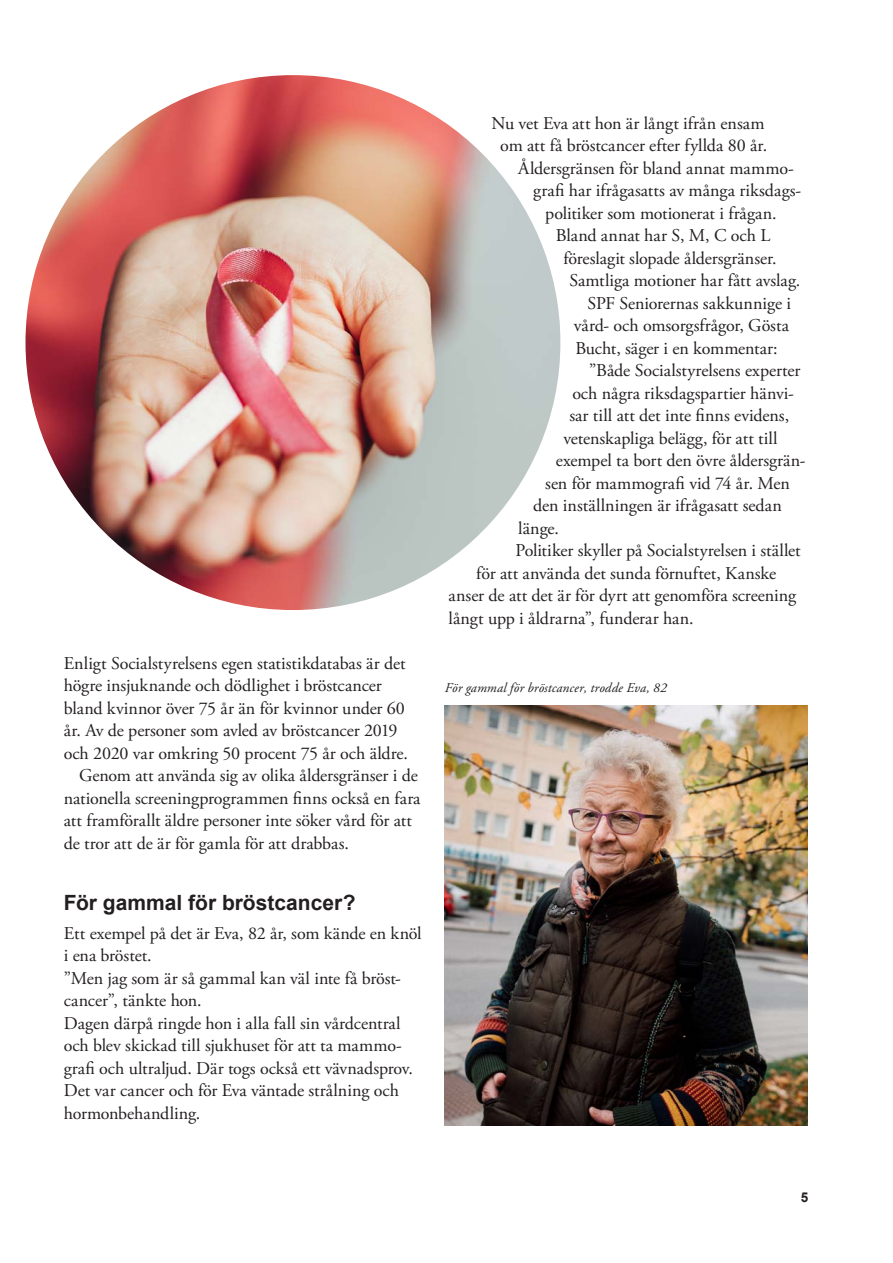
<style>
.page{position:relative;width:893px;height:1263px;background:#fff}
.page>*{position:absolute;margin:0;border:0;box-sizing:border-box;transform-origin:0 0}
.Mellanrubrik{font:700 21px "Arial";color:#231f20}
.Brödtext_indrag{font:18px/22.5px "Adobe Garamond Pro";letter-spacing:-.005em;color:#231f20}
.Brödtext{font:18px/22.5px "Adobe Garamond Pro";letter-spacing:-.005em;color:#231f20}
.Bildtext{font:italic 13.5px "Adobe Garamond Pro";letter-spacing:.01em;color:#231f20}
.t1{font:700 13.5px "Arial";color:#231f20}
</style>
<div class="page">
<img style="left:445px;top:706px;width:363px;height:419px">
<img style="left:26px;top:75px;width:534px;height:535px;border-radius:267px">
<p class="Brödtext_indrag" style="left:64px;top:652px;width:346px">Enligt Socialstyrelsens egen statistikdatabas är det högre insjuknande och dödlighet i bröstcancer bland kvinnor över 75 år än för kvinnor under 60 år. Av de personer som avled av bröstcancer 2019 och 2020 var omkring 50 procent 75 år och äldre.</p>
<p class="Brödtext_indrag" style="left:64px;top:765px;width:358px;text-indent:15px">Genom att använda sig av olika åldersgränser i de nationella screeningprogrammen finns också en fara att framförallt äldre personer inte söker vård för att de tror att de är för gamla för att drabbas.</p>
<p class="Mellanrubrik" style="left:64px;top:889px;width:293px">För gammal för bröstcancer?</p>
<p class="Brödtext" style="left:64px;top:922px;width:359px">Ett exempel på det är Eva, 82 år, som kände en knöl i ena bröstet.</p>
<p class="Brödtext" style="left:64px;top:967px;width:339px">”Men jag som är så gammal kan väl inte få bröst&shy;cancer”, tänkte hon.</p>
<p class="Brödtext" style="left:64px;top:1012px;width:351px">Dagen därpå ringde hon i alla fall sin vårdcentral och blev skickad till sjukhuset för att ta mammo&shy;grafi och ultraljud. Där togs också ett vävnadsprov.<br>Det var cancer och för Eva väntade strålning och hormonbehandling.</p>
<p class="Brödtext_indrag" style="left:492px;top:112px;width:274px">Nu vet Eva att hon är långt ifrån ensam</p>
<p class="Brödtext_indrag" style="left:500px;top:135px;width:269px">om att få bröstcancer efter fyllda 80 år.</p>
<p class="Brödtext_indrag" style="left:518px;top:157px;width:277px">Åldersgränsen för bland annat mammo-</p>
<p class="Brödtext_indrag" style="left:533px;top:180px;width:269px">grafi har ifrågasatts av många riksdags-</p>
<p class="Brödtext_indrag" style="left:545px;top:202px;width:233px">politiker som motionerat i frågan.</p>
<p class="Brödtext_indrag" style="left:556px;top:225px;width:216px">Bland annat har S, M, C och L</p>
<p class="Brödtext_indrag" style="left:563px;top:247px;width:215px">föreslagit slopade åldersgränser.</p>
<p class="Brödtext_indrag" style="left:569px;top:270px;width:232px">Samtliga motioner har fått avslag.</p>
<p class="Brödtext_indrag" style="left:574px;top:292px;width:219px;text-indent:14px">SPF Seniorernas sakkunnige i vård- och omsorgsfrågor, Gösta<br>Bucht, säger i en kommentar:</p>
<p class="Brödtext_indrag" style="left:589px;top:360px;width:213px">”Både Socialstyrelsens experter</p>
<p class="Brödtext_indrag" style="left:572px;top:382px;width:223px">och några riksdagspartier hänvi-</p>
<p class="Brödtext_indrag" style="left:569px;top:405px;width:221px">sar till att det inte finns evidens,</p>
<p class="Brödtext_indrag" style="left:563px;top:427px;width:216px">vetenskapliga belägg, för att till</p>
<p class="Brödtext_indrag" style="left:556px;top:450px;width:251px">exempel ta bort den övre åldersgrän-</p>
<p class="Brödtext_indrag" style="left:545px;top:472px;width:246px">sen för mammografi vid 74 år. Men</p>
<p class="Brödtext_indrag" style="left:533px;top:495px;width:250px">den inställningen är ifrågasatt sedan</p>
<p class="Brödtext_indrag" style="left:518px;top:517px;width:42px">länge.</p>
<p class="Brödtext_indrag" style="left:516px;top:540px;width:287px">Politiker skyller på Socialstyrelsen i stället</p>
<p class="Brödtext_indrag" style="left:476px;top:562px;width:301px">för att använda det sunda förnuftet, Kanske</p>
<p class="Brödtext_indrag" style="left:449px;top:585px;width:349px">anser de att det är för dyrt att genomföra screening</p>
<p class="Brödtext_indrag" style="left:449px;top:607px;width:247px">långt upp i åldrarna”, funderar han.</p>
<p class="Bildtext" style="left:445px;top:680px;width:223px">För gammal för bröstcancer, trodde Eva, 82</p>
<p class="t1" style="left:801px;top:1189px;width:9px">5</p>
</div>
